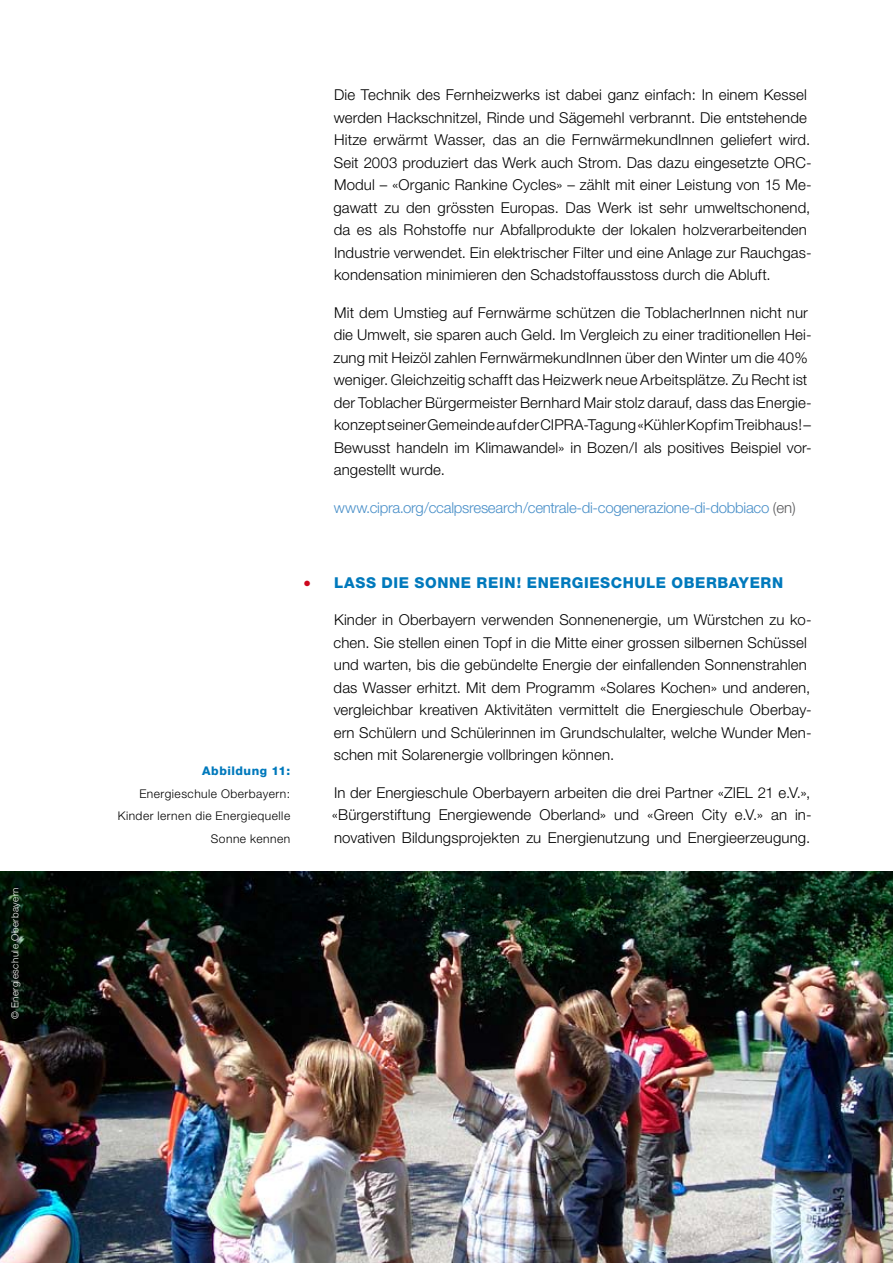
<style>
.page{position:relative;width:893px;height:1263px;background:#fff}
.page>*{position:absolute;margin:0;border:0;box-sizing:border-box;transform-origin:0 0}
.t1{font:800 30px "Helvetica Neue CE";color:#cd071e}
.t2{font:300 15px/22.5px "Helvetica Neue CE";letter-spacing:.01em;color:#000}
.t3{font:300 15px "Helvetica Neue CE";letter-spacing:-.02em;color:#498fc8}
.t4{font:800 15px "Helvetica Neue CE";letter-spacing:.04em;color:#0079bc}
.t5{font:300 12px/22.5px "Helvetica Neue CE";letter-spacing:.04em;color:#000;text-align:right}
.t6{font:800 12px "Helvetica Neue CE";color:#0079bc}
.t7{font:300 9.75px "Helvetica Neue CE";letter-spacing:.045em;color:#fff}
.s1{color:#58585a}
</style>
<div class="page">
<img style="left:0;top:871px;width:893px;height:392px">
<p class="t7" style="left:9px;top:1019px;width:133px;rotate:-90deg">© Energieschule Oberbayern</p>
<p class="t2" style="left:333px;top:83px;width:480px">Die Technik des Fernheizwerks ist dabei ganz einfach: In einem Kessel werden Hackschnitzel, Rinde und Sägemehl verbrannt. Die entstehende Hitze erwärmt Wasser, das an die FernwärmekundInnen geliefert wird.<br>Seit 2003 produziert das Werk auch Strom. Das dazu eingesetzte O RC-Modul – «Organic Rankine Cycles» – zählt mit einer Leistung von 15 Me&shy;gawatt zu den grössten Europas. Das Werk ist sehr umweltschonend, da es als Rohstoffe nur Abfallprodukte der lokalen holzverarbeitenden Industrie verwendet. Ein elektrischer Filter und eine Anlage zur Rauchgas&shy;kondensation minimieren den Schadstoffausstoss durch die Abluft.</p>
<p class="t2" style="left:333px;top:301px;width:480px">Mit dem Umstieg auf Fernwärme schützen die ToblacherInnen nicht nur die Umwelt, sie sparen auch Geld. Im Vergleich zu einer traditionellen Hei&shy;zung mit Heizöl zahlen FernwärmekundInnen über den Winter um die 40% weniger. Gleichzeitig schafft das Heizwerk neue Arbeitsplätze. Zu Recht ist der Toblacher Bürgermeister Bernhard Mair stolz darauf, dass das Energie&shy;konzept seiner Gemeinde auf der CIPRA-Tagung «Kühler Kopf im Treibhaus! – Bewusst handeln im Klimawandel» in Bozen/I als positives Beispiel vor&shy;angestellt wurde.</p>
<p class="t3" style="left:334px;top:498px;width:463px">www.cipra.org/ccalpsresearch/centrale-di-cogenerazione-di-dobbiaco <span class="s1">(en)</span></p>
<h1 class="t1" style="left:302px;top:562px;width:11px">·</h1>
<p class="t6" style="left:202px;top:763px;width:90px">ABBILDUNG 11:</p>
<p class="t5" style="left:118px;top:782px;width:174px">Energieschule Oberbayern:<br>Kinder lernen die Energiequelle<br>Sonne kennen</p>
<p class="t4" style="left:334px;top:573px;width:450px">LASS DIE SONNE REIN! ENERGIESCHULE OBERBAYERN</p>
<p class="t2" style="left:333px;top:608px;width:480px">Kinder in Oberbayern verwenden Sonnenenergie, um Würstchen zu ko&shy;chen. Sie stellen einen Topf in die Mitte einer grossen silbernen Schüssel und warten, bis die gebündelte Energie der einfallenden Sonnenstrahlen das Wasser erhitzt. Mit dem Programm «Solares Kochen» und anderen, vergleichbar kreativen Aktivitäten vermittelt die Energieschule O berbay&shy;ern Schülern und Schülerinnen im Grundschulalter, welche Wunder Men&shy;schen mit Solarenergie vollbringen können.</p>
<p class="t2" style="left:332px;top:781px;width:481px;text-align:justify">In der Energieschule Oberbayern arbeiten die drei Partner «ZIEL 21 e.V.», «Bürgerstiftung Energiewende Oberland» und «Green City e.V.» an in&shy;novativen Bildungsprojekten zu Energienutzung und Energieerzeugung.</p>
</div>
